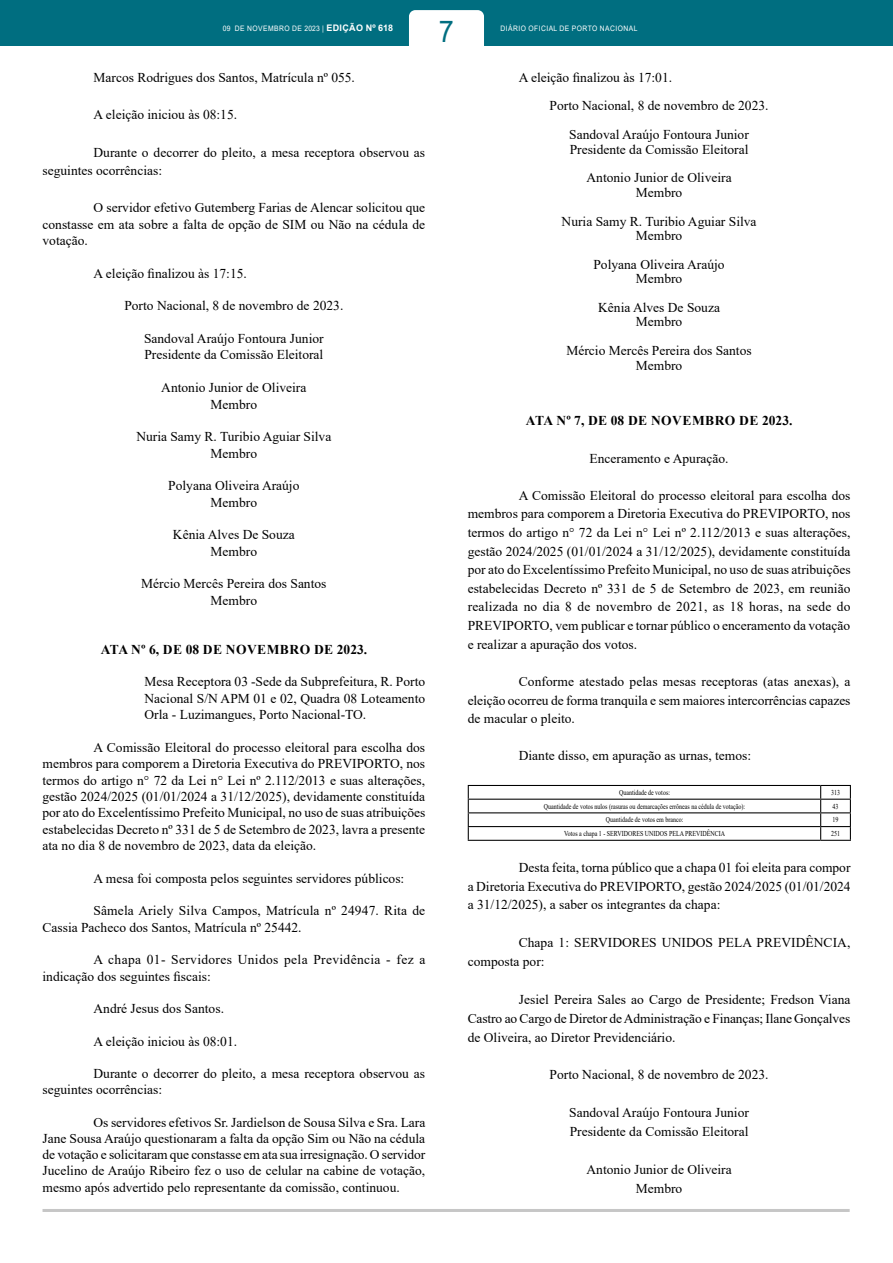
<style>
.page{position:relative;width:893px;height:1263px;background:#fff}
.page>*{position:absolute;margin:0;border:0;box-sizing:border-box;transform-origin:0 0}
.t1{font:30px "Arial";color:#006e80;scale:.9 1}
.t2{font:13.5px/16.4px "Times New Roman";color:#000;text-align:center}
.t3{font:13.5px/16.4px "Times New Roman";letter-spacing:.025em;color:#000}
.t4{font:700 13.5px "Times New Roman";letter-spacing:.035em;color:#000}
.t5{font:7.5px "Times New Roman";color:#000;scale:.8 1}
.t6{font:7.5px "Arial";letter-spacing:.065em;color:#fff;scale:.9 1}
.s1{font-weight:700;font-size:9px}
</style>
<div class="page">
<div style="left:0;top:0;width:893px;height:46px;background:#006e80"></div>
<div style="left:409px;top:10px;width:75px;height:57px;background:#fff;border-radius:6px"></div>
<hr style="left:43px;top:1209px;width:807px;height:3px;background:#c6c6c6">
<hr style="left:468px;top:799px;width:353px;height:1px;background:#000">
<hr style="left:821px;top:799px;width:30px;height:1px;background:#000">
<hr style="left:468px;top:812px;width:353px;height:1px;background:#000">
<hr style="left:821px;top:812px;width:30px;height:1px;background:#000">
<hr style="left:468px;top:826px;width:353px;height:1px;background:#000">
<hr style="left:821px;top:826px;width:30px;height:1px;background:#000">
<svg style="left:820px;top:786px;width:1px;height:54px"></svg>
<hr style="left:468px;top:785px;width:353px;height:1px;background:#000">
<hr style="left:821px;top:785px;width:30px;height:1px;background:#000">
<svg style="left:468px;top:786px;width:1px;height:54px"></svg>
<svg style="left:850px;top:786px;width:1px;height:54px"></svg>
<hr style="left:468px;top:840px;width:353px;height:1px;background:#000">
<hr style="left:821px;top:840px;width:30px;height:1px;background:#000">
<h1 class="t1" style="left:439px;top:11px;width:18px">7</h1>
<p class="t6" style="left:223px;top:24px;width:191px">09 DE NOVEMBRO DE 2023 | <span class="s1">EDIÇÃO Nº 618</span></p>
<p class="t6" style="left:501px;top:24px;width:154px">DIÁRIO OFICIAL DE PORTO NACIONAL</p>
<p class="t2" style="left:94px;top:69px;width:263px">Marcos Rodrigues dos Santos, Matrícula nº 055.</p>
<p class="t2" style="left:94px;top:106px;width:145px">A eleição iniciou às 08:15.</p>
<p class="t2" style="left:43px;top:142px;width:384px;line-height:18.8px;text-align:left;text-indent:51px">Durante o decorrer do pleito, a mesa receptora observou as seguintes ocorrências:</p>
<p class="t2" style="left:43px;top:199px;width:384px;text-align:justify;text-indent:51px">O servidor efetivo Gutemberg Farias de Alencar solicitou que constasse em ata sobre a falta de opção de SIM ou Não na cédula de votação.</p>
<p class="t2" style="left:94px;top:265px;width:155px">A eleição finalizou às 17:15.</p>
<p class="t2" style="left:124px;top:297px;width:220px">Porto Nacional, 8 de novembro de 2023.</p>
<p class="t2" style="left:144px;top:330px;width:181px;text-align:left">Sandoval Araújo Fontoura Junior<br>Presidente da Comissão Eleitoral</p>
<p class="t2" style="left:161px;top:379px;width:147px">Antonio Junior de Oliveira<br>Membro</p>
<p class="t2" style="left:136px;top:428px;width:197px">Nuria Samy R. Turibio Aguiar Silva<br>Membro</p>
<p class="t2" style="left:168px;top:477px;width:133px">Polyana Oliveira Araújo<br>Membro</p>
<p class="t2" style="left:173px;top:526px;width:123px">Kênia Alves De Souza<br>Membro</p>
<p class="t2" style="left:141px;top:575px;width:187px">Mércio Mercês Pereira dos Santos<br>Membro</p>
<p class="t4" style="left:101px;top:639px;width:268px">ATA Nº 6, DE 08 DE NOVEMBRO DE 2023.</p>
<p class="t2" style="left:145px;top:673px;width:282px;text-align:justify">Mesa Receptora 03 -Sede da Subprefeitura, R. Porto Nacional S/N APM 01 e 02, Quadra 08 Loteamento Orla - Luzimangues, Porto Nacional-TO.</p>
<p class="t2" style="left:42px;top:739px;width:384px;text-align:justify;text-indent:51px">A Comissão Eleitoral do processo eleitoral para escolha dos membros para comporem a Diretoria Executiva do PREVIPORTO, nos termos do artigo n° 72 da Lei n° Lei nº 2.112/2013 e suas alterações, gestão 2024/2025 (01/01/2024 a 31/12/2025), devidamente constituída por ato do Excelentíssimo Prefeito Municipal, no uso de suas atribuições estabelecidas Decreto nº 331 de 5 de Setembro de 2023, lavra a presente ata no dia 8 de novembro de 2023, data da eleição.</p>
<p class="t2" style="left:94px;top:869px;width:312px">A mesa foi composta pelos seguintes servidores públicos:</p>
<p class="t2" style="left:42px;top:902px;width:384px;text-align:left;text-indent:51px">Sâmela Ariely Silva Campos, Matrícula nº 24947. Rita de<br>Cassia Pacheco dos Santos, Matrícula nº 25442.</p>
<p class="t3" style="left:42px;top:951px;width:384px;text-indent:51px">A chapa 01- Servidores Unidos pela Previdência - fez a indicação dos seguintes fiscais:</p>
<p class="t2" style="left:94px;top:1000px;width:132px">André Jesus dos Santos.</p>
<p class="t2" style="left:94px;top:1032px;width:145px">A eleição iniciou às 08:01.</p>
<p class="t2" style="left:42px;top:1065px;width:384px;text-align:left;text-indent:51px">Durante o decorrer do pleito, a mesa receptora observou as seguintes ocorrências:</p>
<p class="t2" style="left:42px;top:1113px;width:384px;text-align:justify;text-indent:51px">Os servidores efetivos Sr. Jardielson de Sousa Silva e Sra. Lara Jane Sousa Araújo questionaram a falta da opção Sim ou Não na cédula de votação e solicitaram que constasse em ata sua irresignação. O servidor Jucelino de Araújo Ribeiro fez o uso de celular na cabine de votação, mesmo após advertido pelo representante da comissão, continuou.</p>
<p class="t2" style="left:519px;top:68px;width:155px">A eleição finalizou às 17:01.</p>
<p class="t2" style="left:550px;top:97px;width:220px">Porto Nacional, 8 de novembro de 2023.</p>
<p class="t2" style="left:569px;top:126px;width:181px">Sandoval Araújo Fontoura Junior</p>
<p class="t2" style="left:570px;top:134px;width:180px;line-height:28.8px">Presidente da Comissão Eleitoral<br>Antonio Junior de Oliveira</p>
<p class="t2" style="left:562px;top:177px;width:197px;line-height:28.8px">Membro<br>Nuria Samy R. Turibio Aguiar Silva</p>
<p class="t2" style="left:593px;top:221px;width:133px;line-height:28.8px">Membro<br>Polyana Oliveira Araújo</p>
<p class="t2" style="left:598px;top:264px;width:123px;line-height:28.8px">Membro<br>Kênia Alves De Souza</p>
<p class="t2" style="left:566px;top:307px;width:187px;line-height:28.8px">Membro<br>Mércio Mercês Pereira dos Santos</p>
<p class="t2" style="left:636px;top:356px;width:48px">Membro</p>
<p class="t4" style="left:526px;top:411px;width:268px">ATA Nº 7, DE 08 DE NOVEMBRO DE 2023.</p>
<p class="t2" style="left:590px;top:449px;width:141px">Enceramento e Apuração.</p>
<p class="t2" style="left:468px;top:486px;width:384px;line-height:18.6px;text-align:justify;text-indent:51px">A Comissão Eleitoral do processo eleitoral para escolha dos membros para comporem a Diretoria Executiva do PREVIPORTO, nos termos do artigo n° 72 da Lei n° Lei nº 2.112/2013 e suas alterações, gestão 2024/2025 (01/01/2024 a 31/12/2025), devidamente constituída por ato do Excelentíssimo Prefeito Municipal, no uso de suas atribuições estabelecidas Decreto nº 331 de 5 de Setembro de 2023, em reunião realizada no dia 8 de novembro de 2021, as 18 horas, na sede do PREVIPORTO, vem publicar e tornar público o enceramento da votação e realizar a apuração dos votos.</p>
<p class="t2" style="left:468px;top:672px;width:384px;line-height:18.6px;text-align:justify;text-indent:51px">Conforme atestado pelas mesas receptoras (atas anexas), a eleição ocorreu de forma tranquila e sem maiores intercorrências capazes de macular o pleito.</p>
<p class="t2" style="left:519px;top:747px;width:234px">Diante disso, em apuração as urnas, temos:</p>
<p class="t5" style="left:619px;top:787px;width:65px">Quantidade de votos:</p>
<p class="t5" style="left:831px;top:787px;width:13px">313</p>
<p class="t5" style="left:544px;top:801px;width:253px">Quantidade de votos nulos (rasuras ou demarcações errôneas na cédula de votação):</p>
<p class="t5" style="left:832px;top:801px;width:9px">43</p>
<p class="t5" style="left:606px;top:814px;width:99px">Quantidade de votos em branco:</p>
<p class="t5" style="left:832px;top:814px;width:9px">19</p>
<p class="t5" style="left:564px;top:828px;width:203px">Votos a chapa 1 - SERVIDORES UNIDOS PELA PREVIDÊNCIA</p>
<p class="t5" style="left:831px;top:828px;width:13px">251</p>
<p class="t2" style="left:468px;top:858px;width:384px;line-height:18.6px;text-align:justify;text-indent:51px">Desta feita, torna público que a chapa 01 foi eleita para compor a Diretoria Executiva do PREVIPORTO, gestão 2024/2025 (01/01/2024 a 31/12/2025), a saber os integrantes da chapa:</p>
<p class="t2" style="left:468px;top:933px;width:384px;line-height:18.9px;text-align:left;text-indent:51px">Chapa 1: SERVIDORES UNIDOS PELA PREVIDÊNCIA, composta por:</p>
<p class="t2" style="left:468px;top:989px;width:384px;line-height:18.9px;text-align:justify;text-indent:51px">Jesiel Pereira Sales ao Cargo de Presidente; Fredson Viana Castro ao Cargo de Diretor de Administração e Finanças; Ilane Gonçalves de Oliveira, ao Diretor Previdenciário.</p>
<p class="t2" style="left:550px;top:1066px;width:220px">Porto Nacional, 8 de novembro de 2023.</p>
<p class="t2" style="left:569px;top:1103px;width:181px;line-height:18.9px;text-align:left">Sandoval Araújo Fontoura Junior<br>Presidente da Comissão Eleitoral</p>
<p class="t2" style="left:587px;top:1159px;width:147px;line-height:18.9px">Antonio Junior de Oliveira<br>Membro</p>
</div>
